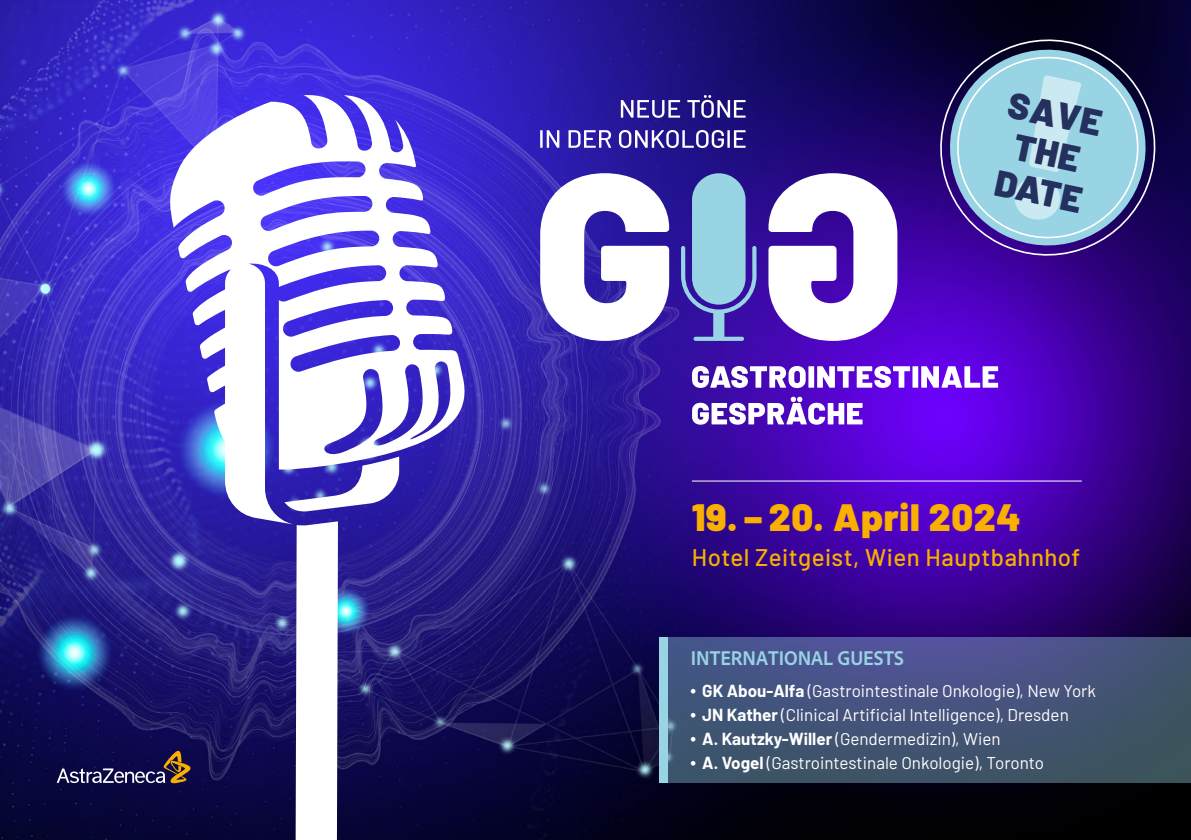
<style>
.page{position:relative;width:1191px;height:840px;background:#fff}
.page>*{position:absolute;margin:0;border:0;box-sizing:border-box;transform-origin:0 0}
.t1{font:900 38px "Barlow";letter-spacing:.02em;color:#f9b000}
.t2{font:900 36.6px/39.4px "Barlow";color:#24305e}
.t3{font:500 24px "Barlow";letter-spacing:.02em;color:#f9b000}
.t4{font:700 semi-condensed 21px "Adobe Clean";color:#98d4e4}
.t5{font:17px/24px "Barlow";color:#fff}
.s1{font-weight:700}
</style>
<div class="page">
<img style="left:0;top:0;width:1191px;height:839px">
<svg style="left:168px;top:93px;width:302px;height:746px"></svg>
<svg style="left:57px;top:750px;width:136px;height:32px"></svg>
<svg style="left:923px;top:23px;width:248px;height:247px"></svg>
<svg style="left:681px;top:246px;width:75px;height:95px"></svg>
<div style="left:692px;top:173px;width:53px;height:131px;background:#98d4e4;border-radius:27px"></div>
<svg style="left:621px;top:100px;width:59px;height:18px"></svg>
<svg style="left:687px;top:95px;width:58px;height:23px"></svg>
<svg style="left:540px;top:130px;width:19px;height:18px"></svg>
<svg style="left:568px;top:130px;width:43px;height:18px"></svg>
<svg style="left:619px;top:130px;width:126px;height:18px"></svg>
<svg style="left:692px;top:366px;width:113px;height:22px"></svg>
<div style="left:808px;top:366px;width:6px;height:21px;background:#fff"></div>
<svg style="left:817px;top:366px;width:93px;height:22px"></svg>
<div style="left:912px;top:366px;width:6px;height:21px;background:#fff"></div>
<svg style="left:921px;top:366px;width:77px;height:21px"></svg>
<svg style="left:692px;top:396px;width:170px;height:28px"></svg>
<svg style="left:540px;top:173px;width:129px;height:168px"></svg>
<svg style="left:768px;top:173px;width:129px;height:168px"></svg>
<hr style="left:692px;top:480px;width:389px;height:1px;background:#fff">
<svg style="left:668px;top:637px;width:523px;height:145px"></svg>
<svg style="left:691px;top:688px;width:4px;height:5px"></svg>
<svg style="left:691px;top:712px;width:4px;height:5px"></svg>
<svg style="left:691px;top:736px;width:4px;height:5px"></svg>
<svg style="left:691px;top:760px;width:4px;height:5px"></svg>
<div style="left:659px;top:637px;width:9px;height:145px;background:#98d4e4"></div>
<h2 class="t2" style="left:1013px;top:82px;width:96px;rotate:12deg">SAVE<br>THE<br>DATE</h2>
<h1 class="t1" style="left:692px;top:488px;width:330px">19. – 20. April 2024</h1>
<h3 class="t3" style="left:692px;top:539px;width:390px">Hotel Zeitgeist, Wien Hauptbahnhof</h3>
<p class="t4" style="left:691px;top:644px;width:215px">INTERNATIONAL GUESTS</p>
<p class="t5" style="left:702px;top:676px;width:395px"><span class="s1">GK Abou-Alfa</span> (Gastrointestinale Onkologie), New York <span class="s1">JN Kather</span> (Clinical Artificial Intelligence), Dresden<br><span class="s1">A. Kautzky-Willer</span> (Gendermedizin), Wien<br><span class="s1">A. Vogel</span> (Gastrointestinale Onkologie), Toronto</p>
</div>
